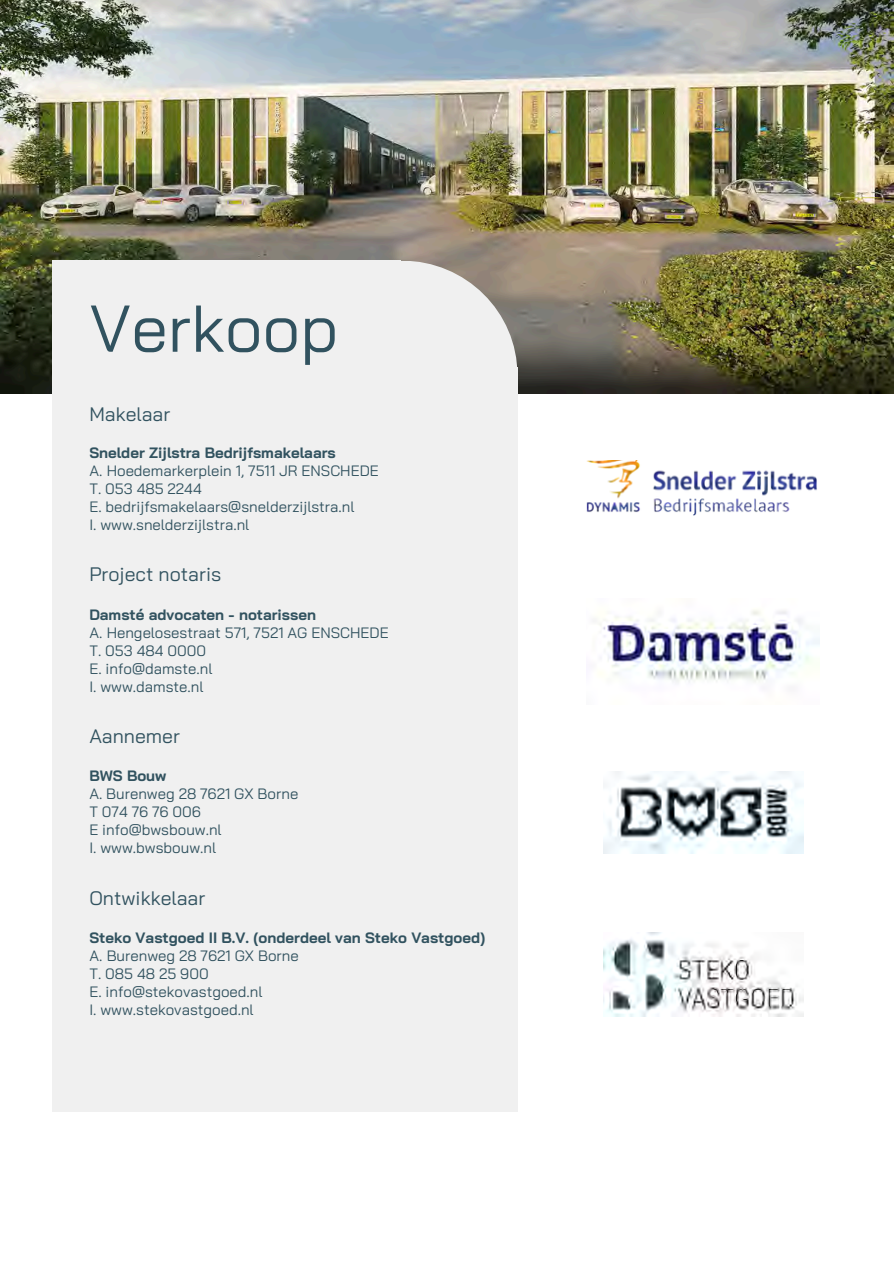
<style>
.page{position:relative;width:894px;height:1264px;background:#fff}
.page>*{position:absolute;margin:0;border:0;box-sizing:border-box;transform-origin:0 0}
.t1{font:66px "Bai Jamjuree";color:#31525f}
.t2{font:19.5px "Bai Jamjuree";color:#31525f}
.t3{font:15px "Bai Jamjuree";color:#31525f}
.t4{font:700 15px "Bai Jamjuree";color:#31525f}
</style>
<div class="page">
<img style="left:0;top:0;width:893px;height:394px">
<div style="left:52px;top:367px;width:465px;height:744px;background:#f0f0f0"></div>
<div style="left:286px;top:261px;width:231px;height:228px;background:#f0f0f0;border-radius:50%"></div>
<div style="left:52px;top:261px;width:348px;height:510px;background:#f0f0f0"></div>
<img style="left:603px;top:771px;width:199px;height:83px">
<img style="left:603px;top:932px;width:199px;height:84px">
<img style="left:586px;top:460px;width:231px;height:56px">
<img style="left:599px;top:610px;width:220px;height:73px">
<p class="t1" style="left:89px;top:286px;width:250px">Verkoop</p>
<p class="t2" style="left:89px;top:401px;width:82px">Makelaar</p>
<p class="t4" style="left:89px;top:443px;width:248px">Snelder Zijlstra Bedrijfsmakelaars</p>
<p class="t3" style="left:89px;top:461px;width:291px">A. Hoedemarkerplein 1, 7511 JR ENSCHEDE</p>
<h2 class="t3" style="left:89px;top:479px;width:114px">T. 053 485 2244</h2>
<p class="t3" style="left:89px;top:497px;width:266px">E. bedrijfsmakelaars@snelderzijlstra.nl</p>
<p class="t3" style="left:89px;top:515px;width:161px">I. www.snelderzijlstra.nl</p>
<p class="t2" style="left:89px;top:562px;width:133px">Project notaris</p>
<p class="t4" style="left:89px;top:604px;width:228px">Damsté advocaten - notarissen</p>
<h2 class="t3" style="left:89px;top:622px;width:301px">A. Hengelosestraat 571, 7521 AG ENSCHEDE</h2>
<p class="t3" style="left:89px;top:640px;width:118px">T. 053 484 0000</p>
<p class="t3" style="left:89px;top:658px;width:124px">E. info@damste.nl</p>
<p class="t3" style="left:89px;top:676px;width:116px">I. www.damste.nl</p>
<p class="t2" style="left:89px;top:723px;width:92px">Aannemer</p>
<p class="t4" style="left:89px;top:766px;width:79px">BWS Bouw</p>
<h2 class="t3" style="left:89px;top:784px;width:210px">A. Burenweg 28 7621 GX Borne</h2>
<p class="t3" style="left:89px;top:802px;width:113px">T 074 76 76 006</p>
<p class="t3" style="left:89px;top:820px;width:134px">E info@bwsbouw.nl</p>
<p class="t3" style="left:89px;top:838px;width:128px">I. www.bwsbouw.nl</p>
<p class="t2" style="left:89px;top:885px;width:117px">Ontwikkelaar</p>
<p class="t4" style="left:89px;top:928px;width:397px">Steko Vastgoed II B.V. (onderdeel van Steko Vastgoed)</p>
<p class="t3" style="left:89px;top:946px;width:211px">A. Burenweg 28 7621 GX Borne</p>
<p class="t3" style="left:89px;top:964px;width:121px">T. 085 48 25 900</p>
<p class="t3" style="left:89px;top:982px;width:174px">E. info@stekovastgoed.nl</p>
<p class="t3" style="left:89px;top:1000px;width:166px">I. www.stekovastgoed.nl</p>
</div>
